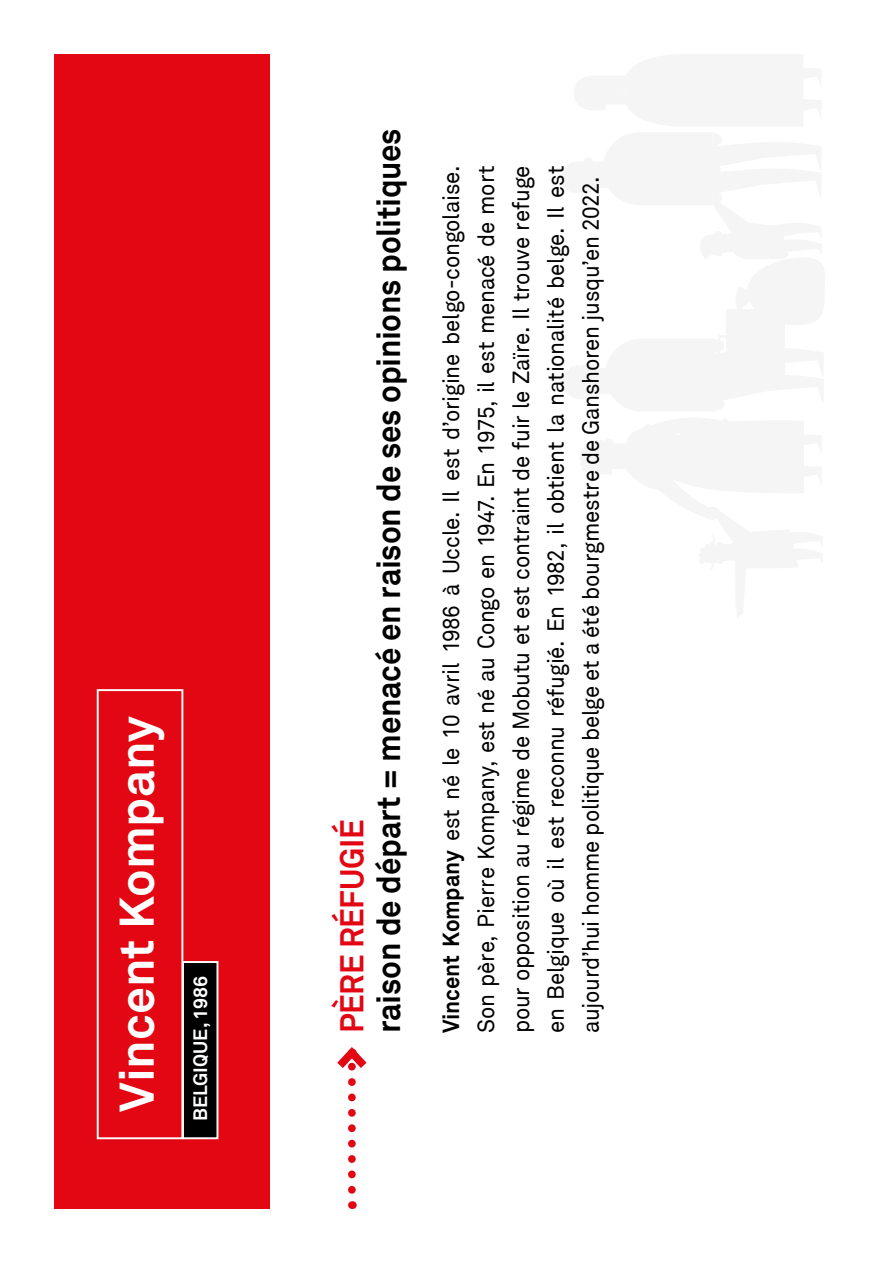
<style>
.page{position:relative;width:893px;height:1263px;background:#fff}
.page>*{position:absolute;margin:0;border:0;box-sizing:border-box;transform-origin:0 0}
.t1{font:700 48.45px "Akkurat";color:#fff}
.t2{font:700 33px "Akkurat";letter-spacing:-.01em;color:#000;scale:.95 1}
.t3{font:700 33px "Akkurat";letter-spacing:-.01em;color:#e30613;scale:.95 1}
.t4{font:23.25px/34.8px "Akkurat Std";letter-spacing:-.01em;color:#000;text-align:justify;scale:.95 1}
.t5{font:700 19.35px "Akkurat";color:#fff}
.s1{font-weight:700}
</style>
<div class="page">
<div style="left:54px;top:54px;width:216px;height:1155px;background:#e30613"></div>
<div style="left:183px;top:962px;width:34px;height:176px;background:#000"></div>
<div style="left:182px;top:961px;width:36px;height:178px;border:2px solid #fff"></div>
<div style="left:97px;top:689px;width:86px;height:450px;border:2px solid #fff"></div>
<svg style="left:337px;top:1047px;width:30px;height:143px"></svg>
<div style="left:727px;top:309px;width:58px;height:76px;background:#f5f5f6"></div>
<h1 class="t1" style="left:106px;top:1112px;width:397px;rotate:-90deg">Vincent Kompany</h1>
<p class="t5" style="left:188px;top:1121px;width:147px;rotate:-90deg">BELGIQUE, 1986</p>
<h2 class="t3" style="left:331px;top:1033px;width:227px;rotate:-90deg">PÈRE RÉFUGIÉ</h2>
<h2 class="t2" style="left:368px;top:1033px;width:954px;rotate:-90deg">raison de départ = menacé en raison de ses opinions politiques</h2>
<p class="t4" style="left:434px;top:1033px;width:915px;rotate:-90deg"><span class="s1">Vincent Kompany</span> est né le 10 avril 1986 à Uccle. Il est d’origine belgo-congolaise.<br>Son père, Pierre Kompany, est né au Congo en 1947. En 1975, il est menacé de mort pour opposition au régime de Mobutu et est contraint de fuir le Zaïre. Il trouve refuge en Belgique où il est reconnu réfugié. En 1982, il obtient la nationalité belge. Il est aujourd’hui homme politique belge et a été bourgmestre de Ganshoren jusqu’en 2022.</p>
</div>
